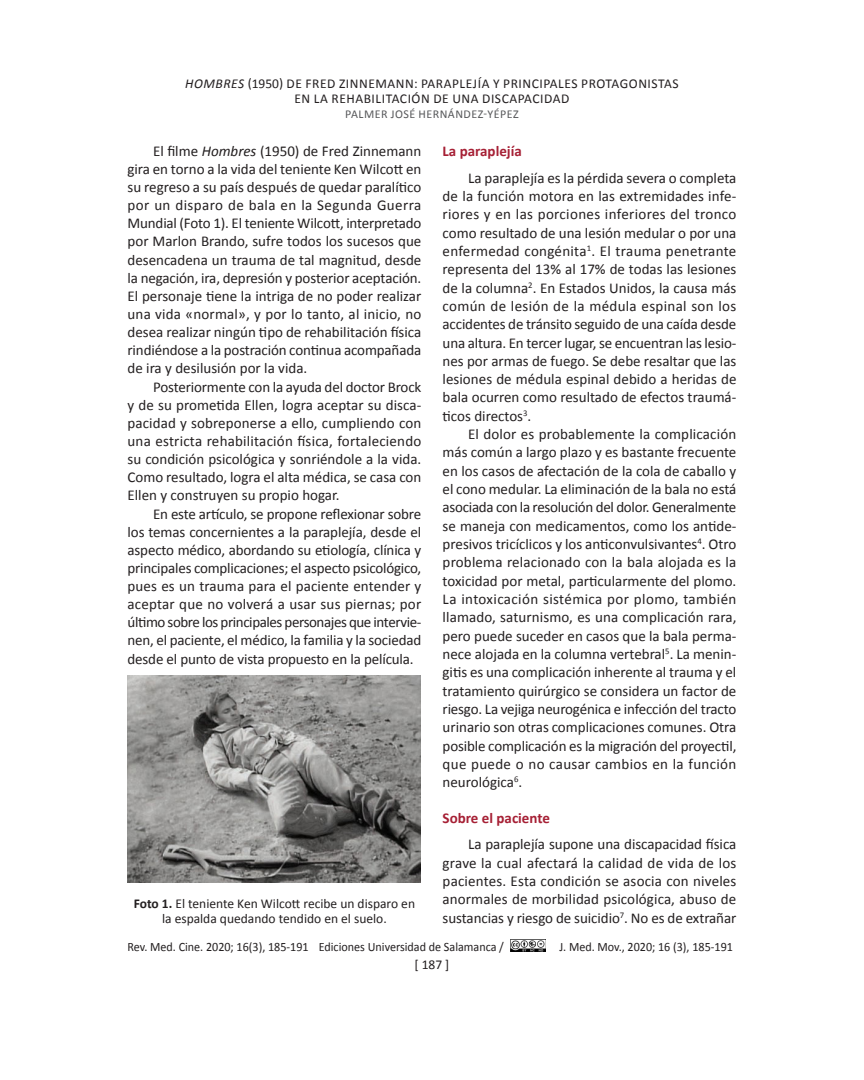
<style>
.page{position:relative;width:864px;height:1080px;background:#fff}
.page>*{position:absolute;margin:0;border:0;box-sizing:border-box;transform-origin:0 0}
.t1{font:15px/18.3px "Calibri";letter-spacing:-.005em;color:#231f20;text-align:justify}
.t2{font:700 15px "Calibri";color:#a62035}
.t3{font:13.5px/15px "Calibri";letter-spacing:.04em;color:#231f20;text-align:center}
.t4{font:13.5px/15.1px "Calibri";letter-spacing:.01em;color:#231f20;text-align:center}
.t5{font:12.75px "Calibri";color:#231f20;scale:.95 1}
.t6{font:12px "Calibri";letter-spacing:.04em;color:#57585a}
.s1{font-style:italic}
.s2{font-weight:700}
</style>
<div class="page">
<img style="left:511px;top:939px;width:34px;height:12px">
<img style="left:128px;top:676px;width:292px;height:207px">
<p class="t3" style="left:185px;top:76px;width:495px"><span class="s1">HOMBRES</span> (1950) DE FRED ZINNEMANN: PARAPLEJÍA Y PRINCIPALES PROTAGONISTAS<br>EN LA REHABILITACIÓN DE UNA DISCAPACIDAD</p>
<p class="t6" style="left:345px;top:106px;width:175px">PALMER JOSÉ HERNÁNDEZ-YÉPEZ</p>
<p class="t1" style="left:128px;top:142px;width:295px;text-indent:26px">El filme <span class="s1">Hombres</span> (1950) de Fred Zinnemann gira en torno a la vida del teniente Ken Wilcott en su regreso a su país después de quedar paralítico por un disparo de bala en la Segunda Guerra Mundial (Foto 1). El teniente Wilcott, interpretado por Marlon Brando, sufre todos los sucesos que desencadena un trauma de tal magnitud, desde la negación, ira, depresión y posterior aceptación.<br>El personaje tiene la intriga de no poder realizar una vida «normal», y por lo tanto, al inicio, no desea realizar ningún tipo de rehabilitación física rindiéndose a la postración continua acompañada de ira y desilusión por la vida.</p>
<p class="t1" style="left:128px;top:378px;width:295px;text-indent:26px">Posteriormente con la ayuda del doctor Brock y de su prometida Ellen, logra aceptar su disca&shy;pacidad y sobreponerse a ello, cumpliendo con una estricta rehabilitación física, fortaleciendo su condición psicológica y sonriéndole a la vida.<br>Como resultado, logra el alta médica, se casa con Ellen y construyen su propio hogar.</p>
<p class="t1" style="left:128px;top:505px;width:295px;text-indent:26px">En este artículo, se propone reflexionar sobre los temas concernientes a la paraplejía, desde el aspecto médico, abordando su etiología, clínica y principales complicaciones; el aspecto psicológico, pues es un trauma para el paciente entender y aceptar que no volverá a usar sus piernas; por último sobre los principales personajes que intervie&shy;nen, el paciente, el médico, la familia y la sociedad desde el punto de vista propuesto en la película.</p>
<p class="t4" style="left:134px;top:896px;width:283px"><span class="s2">Foto 1.</span> El teniente Ken Wilcott recibe un disparo en la espalda quedando tendido en el suelo.</p>
<p class="t2" style="left:443px;top:142px;width:81px">La paraplejía</p>
<p class="t1" style="left:443px;top:169px;width:295px;text-indent:26px">La paraplejía es la pérdida severa o completa de la función motora en las extremidades infe&shy;riores y en las porciones inferiores del tronco como resultado de una lesión medular o por una enfermedad congénita<sup>1</sup>. El trauma penetrante representa del 13% al 17% de todas las lesiones de la columna<sup>2</sup>. En Estados Unidos, la causa más común de lesión de la médula espinal son los accidentes de tránsito seguido de una caída desde una altura. En tercer lugar, se encuentran las lesio&shy;nes por armas de fuego. Se debe resaltar que las lesiones de médula espinal debido a heridas de bala ocurren como resultado de efectos traumá&shy;ticos directos<sup>3</sup>.</p>
<p class="t1" style="left:443px;top:425px;width:295px;text-indent:26px">El dolor es probablemente la complicación más común a largo plazo y es bastante frecuente en los casos de afectación de la cola de caballo y el cono medular. La eliminación de la bala no está asociada con la resolución del dolor. Generalmente se maneja con medicamentos, como los antide&shy;presivos tricíclicos y los anticonvulsivantes<sup>4</sup>. Otro problema relacionado con la bala alojada es la toxicidad por metal, particularmente del plomo.<br>La intoxicación sistémica por plomo, también llamado, saturnismo, es una complicación rara, pero puede suceder en casos que la bala perma&shy;nece alojada en la columna vertebral<sup>5</sup>. La menin&shy;gitis es una complicación inherente al trauma y el tratamiento quirúrgico se considera un factor de riesgo. La vejiga neurogénica e infección del tracto urinario son otras complicaciones comunes. Otra posible complicación es la migración del proyectil, que puede o no causar cambios en la función neurológica<sup>6</sup>.</p>
<p class="t2" style="left:443px;top:808px;width:109px">Sobre el paciente</p>
<p class="t1" style="left:443px;top:835px;width:295px;text-indent:26px">La paraplejía supone una discapacidad física grave la cual afectará la calidad de vida de los pacientes. Esta condición se asocia con niveles anormales de morbilidad psicológica, abuso de sustancias y riesgo de suicidio<sup>7</sup>. No es de extrañar</p>
<p class="t5" style="left:128px;top:939px;width:398px">Rev. Med. Cine. 2020; 16(3), 185-191 Ediciones Universidad de Salamanca /</p>
<p class="t5" style="left:560px;top:939px;width:184px">J. Med. Mov., 2020; 16 (3), 185-191</p>
<p class="t4" style="left:415px;top:957px;width:36px">[ 187 ]</p>
</div>
